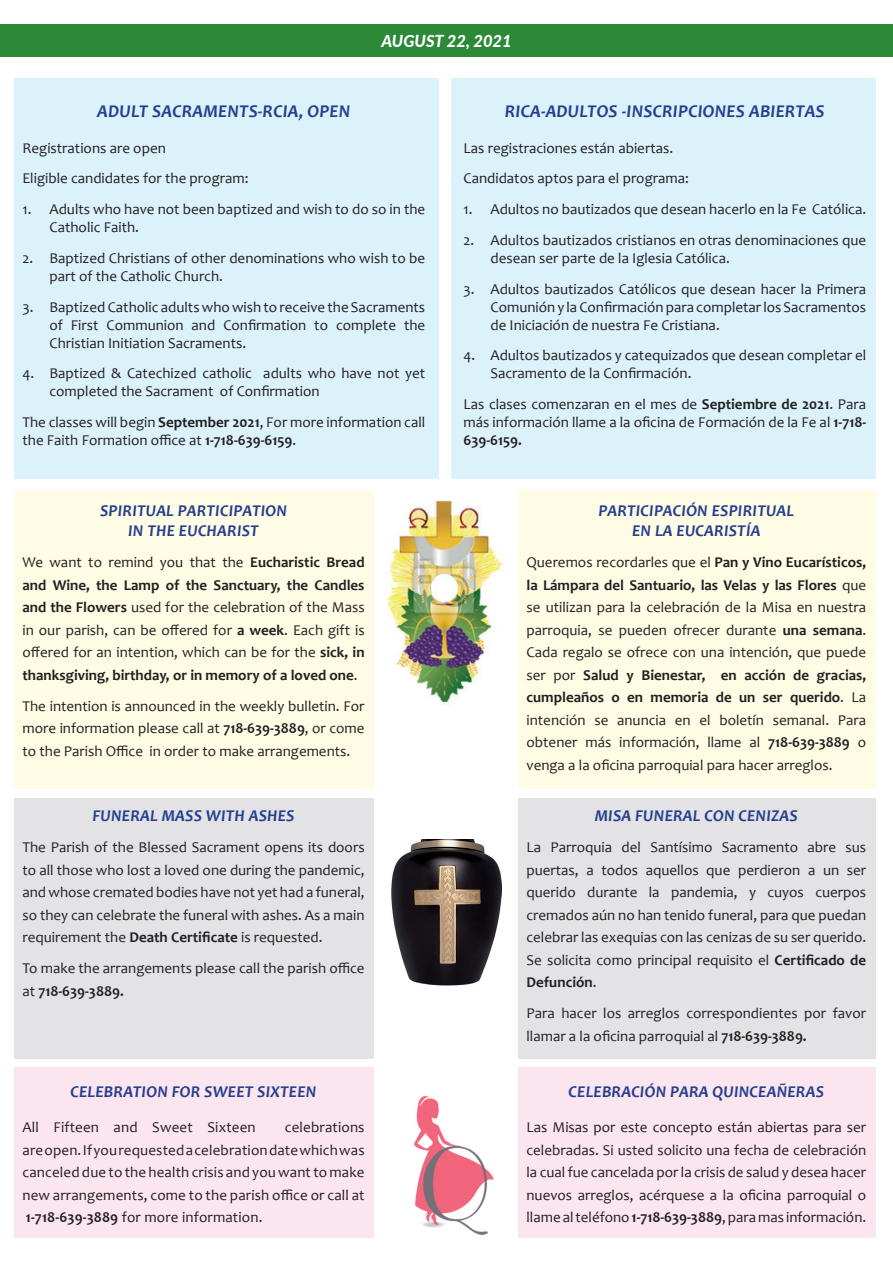
<style>
.page{position:relative;width:893px;height:1263px;background:#fff}
.page>*{position:absolute;margin:0;border:0;box-sizing:border-box;transform-origin:0 0}
.t1{font:italic 700 18px "Candara";letter-spacing:.01em;color:#253f8e}
.t2{font:italic 700 16.5px/19.8px "Candara";letter-spacing:.01em;color:#253f8e;text-align:center}
.t3{font:italic 800 16.5px "Lato";color:#fff}
.t4{font:15px/22.5px "Candara";color:#231f20;text-align:justify}
.s1{font-weight:700}
</style>
<div class="page">
<div style="left:14px;top:1067px;width:360px;height:170px;background:#fbdfeb"></div>
<div style="left:518px;top:1067px;width:357px;height:170px;background:#fbdfeb"></div>
<img style="left:414px;top:1095px;width:80px;height:141px">
<div style="left:14px;top:798px;width:360px;height:261px;background:#e3e3e5"></div>
<div style="left:14px;top:490px;width:360px;height:299px;background:#fffce0"></div>
<div style="left:518px;top:798px;width:357px;height:261px;background:#e3e3e5"></div>
<div style="left:518px;top:490px;width:357px;height:299px;background:#fffce0"></div>
<img style="left:392px;top:840px;width:109px;height:145px">
<img style="left:387px;top:500px;width:116px;height:203px">
<div style="left:14px;top:78px;width:425px;height:400px;background:#dcf2fb"></div>
<div style="left:451px;top:78px;width:424px;height:400px;background:#dcf2fb"></div>
<div style="left:0;top:24px;width:893px;height:33px;background:#2b8938"></div>
<p class="t3" style="left:381px;top:28px;width:132px">AUGUST 22, 2021</p>
<p class="t1" style="left:97px;top:100px;width:255px">ADULT SACRAMENTS-RCIA, OPEN</p>
<p class="t4" style="left:22px;top:132px;width:228px;line-height:30.8px">Registrations are open<br>Eligible candidates for the program:</p>
<p class="t4" style="left:49px;top:200px;width:377px;line-height:18px;text-indent:-27px">1. Adults who have not been baptized and wish to do so in the<br>Catholic Faith.</p>
<p class="t4" style="left:49px;top:249px;width:377px;line-height:18px;text-indent:-27px">2. Baptized Christians of other denominations who wish to be part of the Catholic Church.</p>
<p class="t4" style="left:49px;top:298px;width:377px;line-height:18px;text-indent:-27px">3. Baptized Catholic adults who wish to receive the Sacraments of First Communion and Confirmation to complete the Christian Initiation Sacraments.</p>
<p class="t4" style="left:49px;top:364px;width:377px;line-height:18px;text-indent:-27px">4. Baptized &amp; Catechized catholic adults who have not yet completed the Sacrament of Confirmation</p>
<p class="t4" style="left:22px;top:413px;width:404px;line-height:18px">The classes will begin <span class="s1">September 2021</span>, For more information call the Faith Formation office at <span class="s1">1-718-639-6159</span>.</p>
<p class="t2" style="left:100px;top:501px;width:189px">SPIRITUAL PARTICIPATION<br>IN THE EUCHARIST</p>
<p class="t4" style="left:22px;top:551px;width:344px">We want to remind you that the <span class="s1">Eucharistic Bread and Wine, the Lamp of the Sanctuary, the Candles and the Flowers</span> used for the celebration of the Mass in our parish, can be offered for <span class="s1">a week</span>. Each gift is offered for an intention, which can be for the <span class="s1">sick, in thanksgiving, birthday, or in memory of a loved one</span>.</p>
<p class="t4" style="left:22px;top:694px;width:344px">The intention is announced in the weekly bulletin. For more information please call at <span class="s1">718-639-3889</span>, or come to the Parish Office in order to make arrangements.</p>
<p class="t2" style="left:92px;top:806px;width:204px">FUNERAL MASS WITH ASHES</p>
<p class="t4" style="left:22px;top:836px;width:344px">The Parish of the Blessed Sacrament opens its doors to all those who lost a loved one during the pandemic, and whose cremated bodies have not yet had a funeral, so they can celebrate the funeral with ashes. As a main requirement the <span class="s1">Death Certificate</span> is requested.</p>
<p class="t4" style="left:22px;top:957px;width:344px">To make the arrangements please call the parish office at <span class="s1">718-639-3889.</span></p>
<p class="t2" style="left:71px;top:1081px;width:247px">CELEBRATION FOR SWEET SIXTEEN</p>
<p class="t4" style="left:22px;top:1116px;width:235px">All Fifteen and Sweet Sixteen</p>
<p class="t4" style="left:22px;top:1116px;width:344px;text-indent:262px">celebrations are open. If you requested a celebration date which was canceled due to the health crisis and you want to make new arrangements, come to the parish office or call at <span class="s1">1-718-639-3889</span> for more information.</p>
<p class="t1" style="left:505px;top:100px;width:321px">RICA-ADULTOS -INSCRIPCIONES ABIERTAS</p>
<p class="t4" style="left:463px;top:132px;width:227px;line-height:30.8px">Las registraciones están abiertas.<br>Candidatos aptos para el programa:</p>
<p class="t4" style="left:463px;top:198px;width:404px">1. Adultos no bautizados que desean hacerlo en la Fe Católica.</p>
<p class="t4" style="left:490px;top:231px;width:377px;line-height:18px;text-indent:-27px">2. Adultos bautizados cristianos en otras denominaciones que desean ser parte de la Iglesia Católica.</p>
<p class="t4" style="left:490px;top:280px;width:377px;line-height:18px;text-indent:-27px">3. Adultos bautizados Católicos que desean hacer la Primera Comunión y la Confirmación para completar los Sacramentos de Iniciación de nuestra Fe Cristiana.</p>
<p class="t4" style="left:490px;top:346px;width:377px;line-height:18px;text-indent:-27px">4. Adultos bautizados y catequizados que desean completar el<br>Sacramento de la Confirmación.</p>
<p class="t4" style="left:463px;top:395px;width:404px;line-height:18px">Las clases comenzaran en el mes de <span class="s1">Septiembre de 2021</span>. Para más información llame a la oficina de Formación de la Fe al <span class="s1">1-718- 639-6159.</span></p>
<p class="t2" style="left:598px;top:501px;width:197px">PARTICIPACIÓN ESPIRITUAL<br>EN LA EUCARISTÍA</p>
<p class="t4" style="left:526px;top:551px;width:341px">Queremos recordarles que el <span class="s1">Pan y Vino Eucarísticos, la Lámpara del Santuario, las Velas y las Flores</span> que se utilizan para la celebración de la Misa en nuestra parroquia, se pueden ofrecer durante <span class="s1">una semana</span>.<br>Cada regalo se ofrece con una intención, que puede ser por <span class="s1">Salud y Bienestar, en acción de gracias, cumpleaños o en memoria de un ser querido</span>. La intención se anuncia en el boletín semanal. Para obtener más información, llame al <span class="s1">718-639-3889</span> o venga a la oficina parroquial para hacer arreglos.</p>
<p class="t2" style="left:595px;top:806px;width:205px">MISA FUNERAL CON CENIZAS</p>
<p class="t4" style="left:526px;top:836px;width:341px">La Parroquia del Santísimo Sacramento abre sus puertas, a todos aquellos que perdieron a un ser querido durante la pandemia, y cuyos cuerpos cremados aún no han tenido funeral, para que puedan celebrar las exequias con las cenizas de su ser querido.<br>Se solicita como principal requisito el <span class="s1">Certificado de Defunción</span>.</p>
<p class="t4" style="left:526px;top:1002px;width:341px">Para hacer los arreglos correspondientes por favor llamar a la oficina parroquial al <span class="s1">718-639-3889.</span></p>
<p class="t2" style="left:569px;top:1081px;width:257px">CELEBRACIÓN PARA QUINCEAÑERAS</p>
<p class="t4" style="left:526px;top:1116px;width:341px">Las Misas por este concepto están abiertas para ser celebradas. Si usted solicito una fecha de celebración la cual fue cancelada por la crisis de salud y desea hacer nuevos arreglos, acérquese a la oficina parroquial o llame al teléfono <span class="s1">1-718-639-3889</span>, para mas información.</p>
</div>
